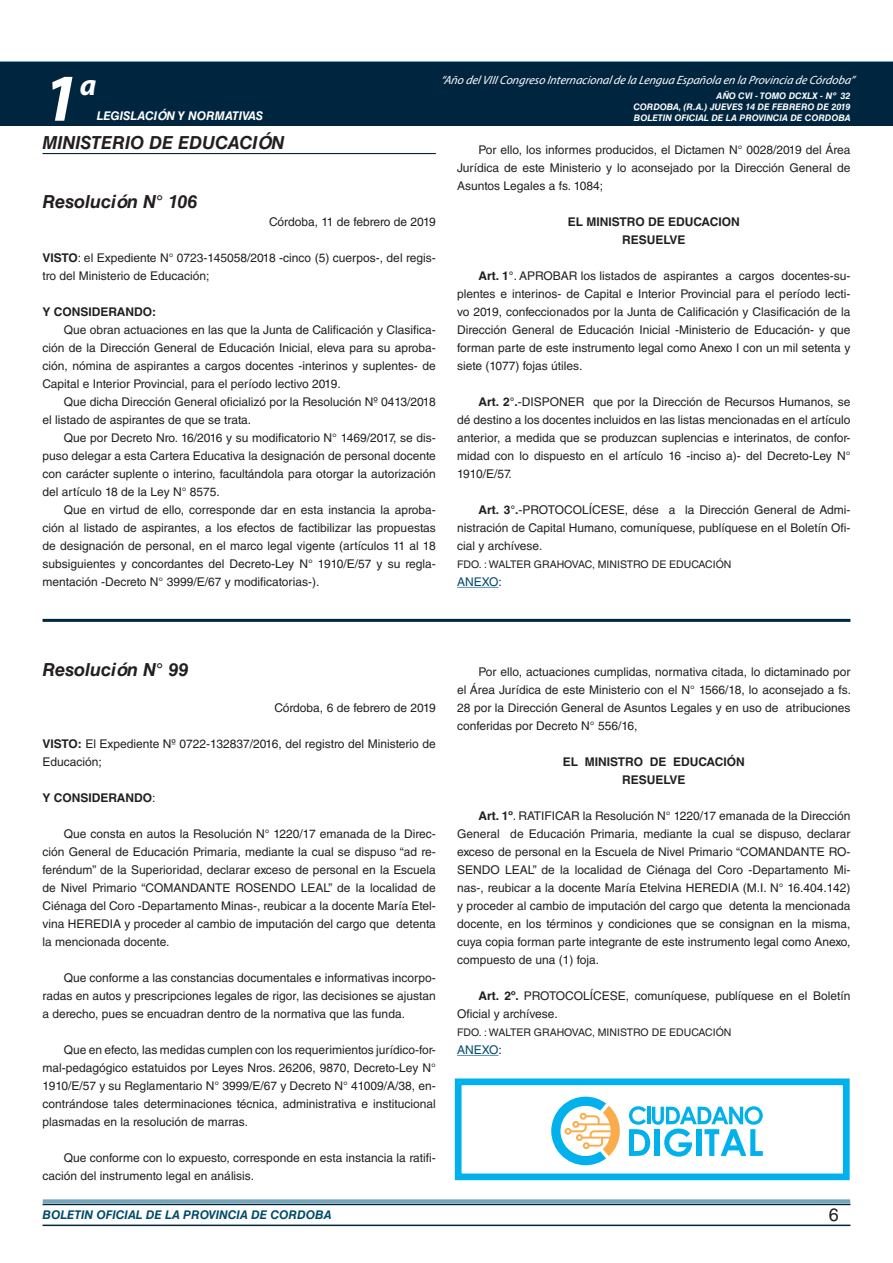
<style>
.page{position:relative;width:893px;height:1263px;background:#fff}
.page>*{position:absolute;margin:0;border:0;box-sizing:border-box;transform-origin:0 0}
.t1{font:italic 700 67.5px "Myriad Pro";color:#fff}
.t2{font:italic 700 30px "Myriad Pro";color:#fff}
.DOC__N{font:italic 700 18px "Helvetica LT Std";color:#231f20}
.NOMBRE_DE_MINISTERIO{font:italic 700 18px "Helvetica LT Std";color:#231f20}
.t3{font:18px "Helvetica LT Std";color:#231f20}
.TEXTO_BASE{font:12px/18px "Helvetica LT Std";color:#231f20;text-align:justify}
.TEXTO_BASE-2{font:700 12px "Helvetica LT Std";color:#231f20}
.t4{font:italic 12px "Myriad Pro";color:#fff}
.t5{font:italic 700 12px "Helvetica LT Std";color:#004b6c}
.t6{font:italic 700 12px "Helvetica LT Std";color:#fff}
.TEXTO_BASE-3{font:12px "Helvetica LT Std";color:#004b6c}
.FIRMA{font:10.5px "Helvetica LT Std";color:#231f20}
.t7{font:italic 700 9px/10.8px "Helvetica LT Std";color:#fff;text-align:justify}
.s1{font-weight:700}
.s2{color:#231f20}
.s3{font-weight:400}
</style>
<div class="page">
<div style="left:0;top:61px;width:893px;height:6px;background:#73a5b8"></div>
<div style="left:0;top:62px;width:893px;height:64px;background:#00263f"></div>
<hr style="left:43px;top:1224px;width:807px;height:2px;background:#00263f">
<div style="left:42px;top:1198px;width:809px;height:8px;background:#fff;opacity:.75"></div>
<hr style="left:43px;top:153px;width:393px;height:1px;background:#00263f">
<hr style="left:457px;top:587px;width:41px;height:1px;background:#5c93aa">
<hr style="left:43px;top:619px;width:807px;height:3px;background:#00263f">
<hr style="left:457px;top:1055px;width:41px;height:1px;background:#5c93aa">
<svg style="left:629px;top:1106px;width:134px;height:50px"></svg>
<svg style="left:551px;top:1097px;width:69px;height:68px"></svg>
<div style="left:455px;top:1078px;width:395px;height:102px;border:2px solid #00b1ec"></div>
<div style="left:456px;top:1079px;width:393px;height:100px;border:6px solid #00b1ec"></div>
<h1 class="t1" style="left:43px;top:54px;width:38px">1</h1>
<h2 class="t2" style="left:80px;top:66px;width:18px">a</h2>
<p class="t6" style="left:97px;top:109px;width:168px">LEGISLACIÓN Y NORMATIVAS</p>
<p class="t4" style="left:441px;top:72px;width:416px">“Año delVIIICongreso Internacionalde la Lengua Esp añola en la Provincia de Córdoba”</p>
<p class="t7" style="left:633px;top:91px;width:219px;text-indent:83px">AÑO CVI - TOMO DCXLX - Nº 32<br>CORDOBA, (R.A.) JUEVES 14 DE FEBRERO DE 2019<br>BOLETIN OFICIAL DE LA PROVINCIA DE CORDOBA</p>
<p class="NOMBRE_DE_MINISTERIO" style="left:43px;top:131px;width:243px">MINISTERIO DE EDUCACIÓN</p>
<p class="DOC__N" style="left:43px;top:190px;width:156px">Resolución N° 106</p>
<p class="TEXTO_BASE" style="left:269px;top:213px;width:168px">Córdoba, 11 de febrero de 2019</p>
<p class="TEXTO_BASE" style="left:43px;top:249px;width:395px"><span class="s1">VISTO</span>: el Expediente N° 0723-145058/2018 -cinco (5) cuerpos-, del regis&shy;tro del Ministerio de Educación;</p>
<p class="TEXTO_BASE-2" style="left:43px;top:304px;width:115px">Y CONSIDERANDO:</p>
<p class="TEXTO_BASE" style="left:43px;top:321px;width:395px;text-indent:21px">Que obran actuaciones en las que la Junta de Calificación y Clasifica&shy;ción de la Dirección General de Educación Inicial, eleva para su aproba&shy;ción, nómina de aspirantes a cargos docentes -interinos y suplentes- de Capital e Interior Provincial, para el período lectivo 2019.</p>
<p class="TEXTO_BASE" style="left:43px;top:393px;width:395px;text-indent:21px">Que dicha Dirección General oficializó por la Resolución Nº 0413/2018 el listado de aspirantes de que se trata.</p>
<p class="TEXTO_BASE" style="left:43px;top:429px;width:395px;text-indent:21px">Que por Decreto Nro. 16/2016 y su modificatorio N° 1469/2017, se dis&shy;puso delegar a esta Cartera Educativa la designación de personal docente con carácter suplente o interino, facultándola para otorgar la autorización del artículo 18 de la Ley N° 8575.</p>
<p class="TEXTO_BASE" style="left:43px;top:501px;width:395px;text-indent:21px">Que en virtud de ello, corresponde dar en esta instancia la aproba&shy;ción al listado de aspirantes, a los efectos de factibilizar las propuestas de designación de personal, en el marco legal vigente (artículos 11 al 18 subsiguientes y concordantes del Decreto-Ley N° 1910/E/57 y su regla&shy;mentación -Decreto N° 3999/E/67 y modificatorias-).</p>
<p class="TEXTO_BASE" style="left:457px;top:141px;width:395px;text-indent:21px">Por ello, los informes producidos, el Dictamen N° 0028/2019 del Área Jurídica de este Ministerio y lo aconsejado por la Dirección General de Asuntos Legales a fs. 1084;</p>
<p class="TEXTO_BASE-2" style="left:568px;top:214px;width:173px">EL MINISTRO DE EDUCACION</p>
<p class="TEXTO_BASE-2" style="left:622px;top:232px;width:65px">RESUELVE</p>
<p class="TEXTO_BASE" style="left:457px;top:267px;width:395px;text-indent:21px"><span class="s1">Art. 1°</span>. APROBAR los listados de aspirantes a cargos docentes-su&shy;plentes e interinos- de Capital e Interior Provincial para el período lecti&shy;vo 2019, confeccionados por la Junta de Calificación y Clasificación de la Dirección General de Educación Inicial -Ministerio de Educación- y que forman parte de este instrumento legal como Anexo I con un mil setenta y siete (1077) fojas útiles.</p>
<p class="TEXTO_BASE" style="left:457px;top:393px;width:395px;text-indent:21px"><span class="s1">Art. 2°.</span>-DISPONER que por la Dirección de Recursos Humanos, se dé destino a los docentes incluidos en las listas mencionadas en el artículo anterior, a medida que se produzcan suplencias e interinatos, de confor&shy;midad con lo dispuesto en el artículo 16 -inciso a)- del Decreto-Ley N° 1910/E/57.</p>
<p class="TEXTO_BASE" style="left:457px;top:501px;width:395px;text-indent:21px"><span class="s1">Art. 3°.</span>-PROTOCOLÍCESE, dése a la Dirección General de Admi&shy;nistración de Capital Humano, comuníquese, publíquese en el Boletín Ofi&shy;cial y archívese.</p>
<p class="FIRMA" style="left:457px;top:558px;width:276px">FDO. : WALTER GRAHOVAC, MINISTRO DE EDUCACIÓN</p>
<p class="TEXTO_BASE-3" style="left:457px;top:575px;width:46px">ANEXO<span class="s2">:</span></p>
<p class="DOC__N" style="left:43px;top:658px;width:147px">Resolución N° 99</p>
<p class="TEXTO_BASE" style="left:274px;top:699px;width:163px">Córdoba, 6 de febrero de 2019</p>
<p class="TEXTO_BASE" style="left:43px;top:735px;width:395px"><span class="s1">VISTO:</span> El Expediente Nº 0722-132837/2016, del registro del Ministerio de<br>Educación;</p>
<p class="TEXTO_BASE-2" style="left:43px;top:790px;width:115px">Y CONSIDERANDO<span class="s3">:</span></p>
<p class="TEXTO_BASE" style="left:43px;top:825px;width:395px;text-indent:21px">Que consta en autos la Resolución N° 1220/17 emanada de la Direc&shy;ción General de Educación Primaria, mediante la cual se dispuso “ad re&shy;feréndum” de la Superioridad, declarar exceso de personal en la Escuela de Nivel Primario “COMANDANTE ROSENDO LEAL” de la localidad de Ciénaga del Coro -Departamento Minas-, reubicar a la docente María Etel&shy;vina HEREDIA y proceder al cambio de imputación del cargo que detenta la mencionada docente.</p>
<p class="TEXTO_BASE" style="left:43px;top:969px;width:395px;text-indent:21px">Que conforme a las constancias documentales e informativas incorpo&shy;radas en autos y prescripciones legales de rigor, las decisiones se ajustan a derecho, pues se encuadran dentro de la normativa que las funda.</p>
<p class="TEXTO_BASE" style="left:43px;top:1041px;width:395px;text-indent:21px">Que en efecto, las medidas cumplen con los requerimientos jurídico-for&shy;mal-pedagógico estatuidos por Leyes Nros. 26206, 9870, Decreto-Ley N° 1910/E/57 y su Reglamentario N° 3999/E/67 y Decreto N° 41009/A/38, en&shy;contrándose tales determinaciones técnica, administrativa e institucional plasmadas en la resolución de marras.</p>
<p class="TEXTO_BASE" style="left:43px;top:1149px;width:395px;text-indent:21px">Que conforme con lo expuesto, corresponde en esta instancia la ratifi&shy;cación del instrumento legal en análisis.</p>
<p class="TEXTO_BASE" style="left:457px;top:663px;width:395px;text-indent:21px">Por ello, actuaciones cumplidas, normativa citada, lo dictaminado por el Área Jurídica de este Ministerio con el N° 1566/18, lo aconsejado a fs.<br>28 por la Dirección General de Asuntos Legales y en uso de atribuciones conferidas por Decreto N° 556/16,</p>
<p class="TEXTO_BASE-2" style="left:563px;top:754px;width:183px">EL MINISTRO DE EDUCACIÓN</p>
<p class="TEXTO_BASE-2" style="left:622px;top:772px;width:65px">RESUELVE</p>
<p class="TEXTO_BASE" style="left:457px;top:807px;width:395px;text-indent:21px"><span class="s1">Art. 1º</span>. RATIFICAR la Resolución N° 1220/17 emanada de la Dirección General de Educación Primaria, mediante la cual se dispuso, declarar exceso de personal en la Escuela de Nivel Primario “COMANDANTE RO-SENDO LEAL” de la localidad de Ciénaga del Coro -Departamento Mi&shy;nas-, reubicar a la docente María Etelvina HEREDIA (M.I. N° 16.404.142) y proceder al cambio de imputación del cargo que detenta la mencionada docente, en los términos y condiciones que se consignan en la misma, cuya copia forman parte integrante de este instrumento legal como Anexo, compuesto de una (1) foja.</p>
<p class="TEXTO_BASE" style="left:457px;top:987px;width:395px;text-indent:21px"><span class="s1">Art. 2º.</span> PROTOCOLÍCESE, comuníquese, publíquese en el Boletín<br>Oficial y archívese.</p>
<p class="FIRMA" style="left:457px;top:1026px;width:276px">FDO. : WALTER GRAHOVAC, MINISTRO DE EDUCACIÓN</p>
<p class="TEXTO_BASE-3" style="left:457px;top:1043px;width:46px">ANEXO<span class="s2">:</span></p>
<p class="t5" style="left:43px;top:1208px;width:290px">BOLETIN OFICIAL DE LA PROVINCIA DE CORDOBA</p>
<h3 class="t3" style="left:829px;top:1204px;width:12px">6</h3>
</div>
